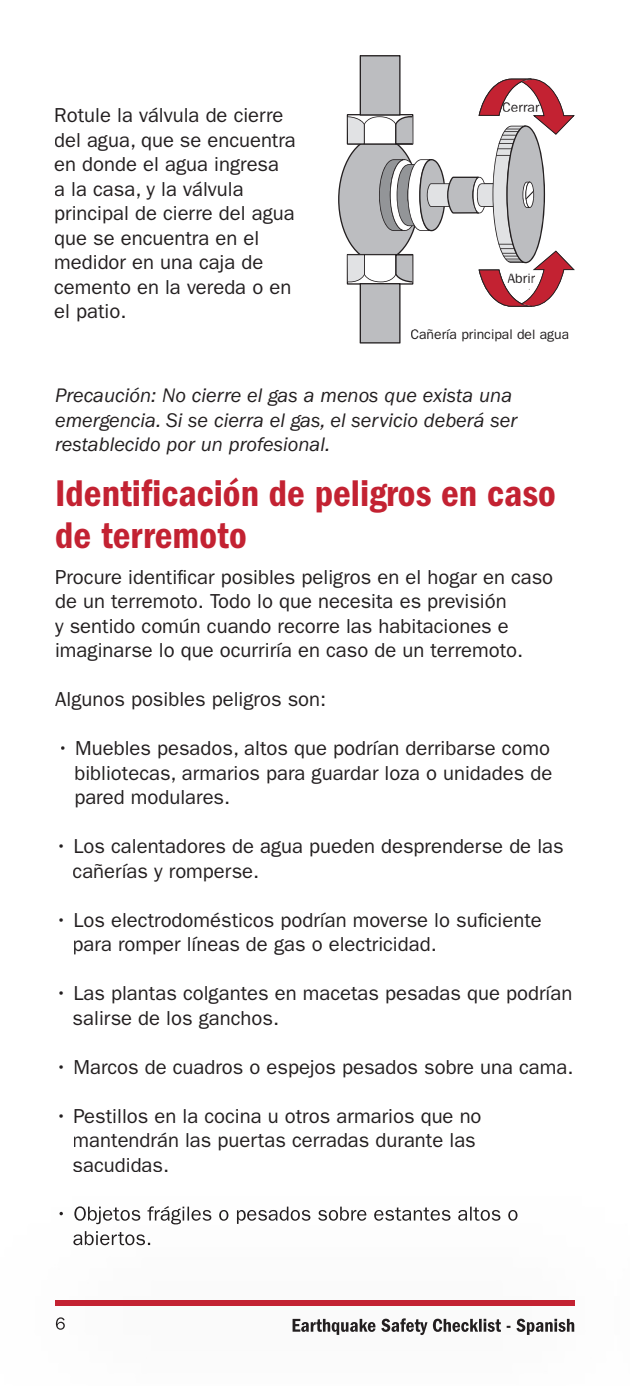
<style>
.page{position:relative;width:630px;height:1386px;background:#fff}
.page>*{position:absolute;margin:0;border:0;box-sizing:border-box;transform-origin:0 0}
.t1{font:38.5px/42px "ITC Franklin Gothic Std Dm Cd";color:#c32232}
.t2{font:20.3px/24.5px "ITC Franklin Gothic Std";color:#231f20}
.t3{font:italic 20.3px/24.5px "ITC Franklin Gothic Std";color:#231f20}
.t4{font:15.75px "ITC Franklin Gothic Std Dm Cd";letter-spacing:.01em;color:#231f20}
.t5{font:15.4px "ITC Franklin Gothic Std Dm Cd";color:#231f20}
.t6{font:14px "ITC Franklin Gothic Std";color:#231f20}
</style>
<div class="page">
<svg style="left:56px;top:1317px;width:9px;height:13px"></svg>
<div style="left:55px;top:1300px;width:520px;height:6px;background:#c32232"></div>
<img style="left:293px;top:1318px;width:281px;height:17px">
<img style="left:59px;top:1206px;width:459px;height:18px">
<img style="left:73px;top:1231px;width:77px;height:14px">
<svg style="left:338px;top:55px;width:237px;height:289px"></svg>
<p class="t2" style="left:54px;top:103px;width:243px">Rotule la válvula de cierre del agua, que se encuentra en donde el agua ingresa<br>a la casa, y la válvula principal de cierre del agua que se encuentra en el medidor en una caja de cemento en la vereda o en el patio.</p>
<p class="t5" style="left:513px;top:93px;width:19px">Off</p>
<p class="t6" style="left:502px;top:99px;width:39px">Cerrar</p>
<p class="t6" style="left:507px;top:270px;width:29px">Abrir</p>
<p class="t5" style="left:514px;top:276px;width:18px">On</p>
<p class="t6" style="left:410px;top:327px;width:161px">Cañería principal del agua</p>
<p class="t4" style="left:420px;top:331px;width:72px">Water Main</p>
<p class="t3" style="left:55px;top:384px;width:464px">Precaución: No cierre el gas a menos que exista una emergencia. Si se cierra el gas, el servicio deberá ser restablecido por un profesional.</p>
<h1 class="t1" style="left:55px;top:472px;width:502px">Identificación de peligros en caso de terremoto</h1>
<p class="t2" style="left:55px;top:565px;width:500px">Procure identificar posibles peligros en el hogar en caso de un terremoto. Todo lo que necesita es previsión<br>y sentido común cuando recorre las habitaciones e imaginarse lo que ocurriría en caso de un terremoto.</p>
<p class="t2" style="left:55px;top:687px;width:273px">Algunos posibles peligros son:</p>
<p class="t2" style="left:74px;top:736px;width:479px;text-align:justify;text-indent:-18px">• Muebles pesados, altos que podrían derribarse como bibliotecas, armarios para guardar loza o unidades de pared modulares.</p>
<p class="t2" style="left:73px;top:834px;width:493px;text-indent:-18px">• Los calentadores de agua pueden desprenderse de las cañerías y romperse.</p>
<p class="t2" style="left:73px;top:908px;width:471px;text-indent:-18px">• Los electrodomésticos podrían moverse lo suficiente para romper líneas de gas o electricidad.</p>
<p class="t2" style="left:73px;top:981px;width:501px;text-indent:-18px">• Las plantas colgantes en macetas pesadas que podrían salirse de los ganchos.</p>
<p class="t2" style="left:55px;top:1055px;width:520px">• Marcos de cuadros o espejos pesados sobre una cama.</p>
<p class="t2" style="left:73px;top:1104px;width:411px;text-indent:-18px">• Pestillos en la cocina u otros armarios que no mantendrán las puertas cerradas durante las sacudidas.</p>
</div>
